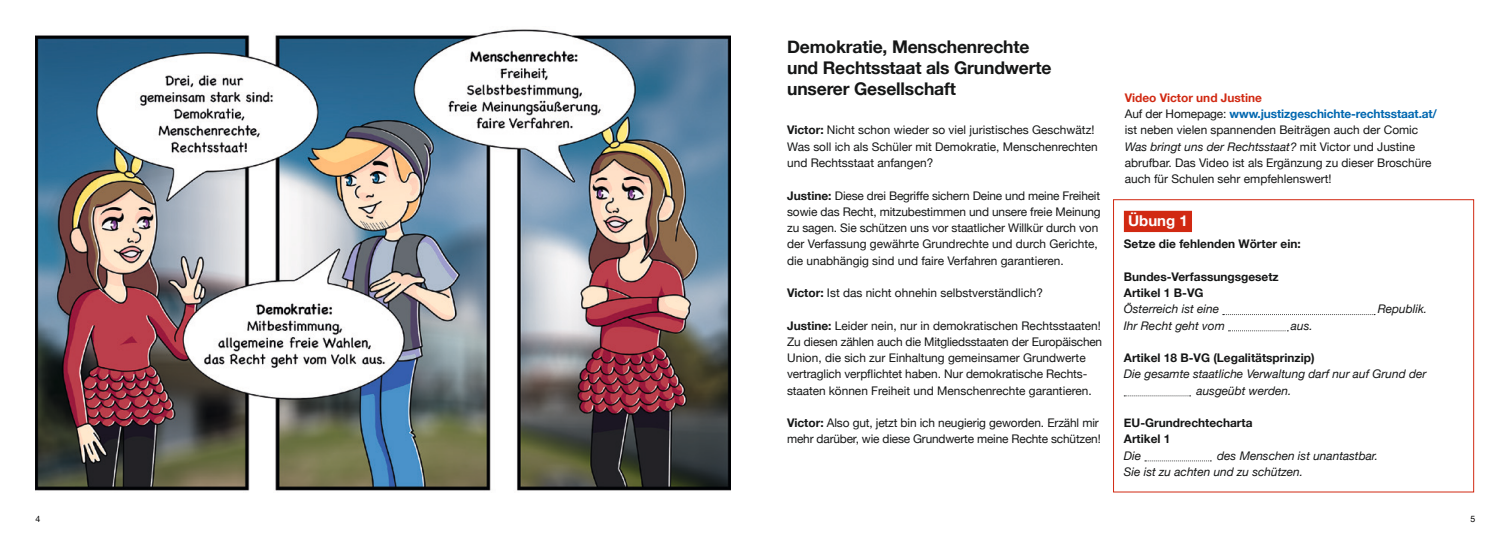
<style>
.page{position:relative;width:1510px;height:546px;background:#fff}
.page>*{position:absolute;margin:0;border:0;box-sizing:border-box;transform-origin:0 0}
.t1{font:700 17.5px/21px "Helvetica Neue";letter-spacing:-.01em;color:#151616}
.t2{font:700 15px "Helvetica Neue";color:#fff}
.t3{font:11.88px/16.2px "Helvetica Neue";color:#151616}
.t4{font:italic 11.88px/16.2px "Helvetica Neue";color:#151616}
.t5{font:700 11.88px/16.2px "Helvetica Neue";color:#151616}
.t6{font:8.75px "Helvetica Neue";color:#000}
.s1{font-weight:700}
.s2{font-weight:700;color:#d12912}
.s3{font-weight:700;color:#0067b0}
.s4{font-style:italic}
</style>
<div class="page">
<img style="left:35px;top:29px;width:695px;height:462px">
<div style="left:1113px;top:199px;width:360px;height:293px;border:1px solid #d12912"></div>
<div style="left:1123px;top:211px;width:69px;height:21px;background:#d12912"></div>
<svg style="left:1222px;top:314px;width:153px;height:1px"></svg>
<svg style="left:1228px;top:330px;width:60px;height:1px"></svg>
<svg style="left:1124px;top:395px;width:66px;height:1px"></svg>
<svg style="left:1144px;top:460px;width:67px;height:1px"></svg>
<h1 class="t1" style="left:787px;top:36px;width:266px">Demokratie, Menschenrechte und Rechtsstaat als Grundwerte unserer Gesellschaft</h1>
<p class="t3" style="left:787px;top:123px;width:312px"><span class="s1">Victor:</span> Nicht schon wieder so viel juristisches Geschwätz!<br>Was soll ich als Schüler mit Demokratie, Menschenrechten und Rechtsstaat anfangen?</p>
<p class="t3" style="left:787px;top:188px;width:315px"><span class="s1">Justine:</span> Diese drei Begriffe sichern Deine und meine Freiheit sowie das Recht, mitzubestimmen und unsere freie Meinung zu sagen. Sie schützen uns vor staatlicher Willkür durch von der Verfassung gewährte Grundrechte und durch Gerichte, die unabhängig sind und faire Verfahren garantieren.</p>
<p class="t3" style="left:787px;top:285px;width:257px"><span class="s1">Victor:</span> Ist das nicht ohnehin selbstverständlich?</p>
<p class="t3" style="left:787px;top:318px;width:316px"><span class="s1">Justine:</span> Leider nein, nur in demokratischen Rechtsstaaten!<br>Zu diesen zählen auch die Mitgliedsstaaten der Europäischen Union, die sich zur Einhaltung gemeinsamer Grundwerte vertraglich verpflichtet haben. Nur demokratische Rechts&shy;staaten können Freiheit und Menschenrechte garantieren.</p>
<p class="t3" style="left:787px;top:415px;width:315px"><span class="s1">Victor:</span> Also gut, jetzt bin ich neugierig geworden. Erzähl mir mehr darüber, wie diese Grundwerte meine Rechte schützen!</p>
<p class="t3" style="left:1124px;top:90px;width:314px"><span class="s2">Video Victor und Justine<br></span>Auf der Homepage: <span class="s3">www.justizgeschichte-rechtsstaat.at/ </span>ist neben vielen spannenden Beiträgen auch der Comic <span class="s4">Was bringt uns der Rechtsstaat?</span> mit Victor und Justine abrufbar. Das Video ist als Ergänzung zu dieser Broschüre auch für Schulen sehr empfehlenswert!</p>
<p class="t2" style="left:1128px;top:209px;width:61px">Übung 1</p>
<p class="t5" style="left:1123px;top:236px;width:178px">Setze die fehlenden Wörter ein:</p>
<p class="t5" style="left:1123px;top:269px;width:156px">Bundes-Verfassungsgesetz<br>Artikel 1 B-VG</p>
<p class="t4" style="left:1123px;top:301px;width:97px">Österreich ist eine</p>
<p class="t4" style="left:1377px;top:301px;width:51px">Republik.</p>
<p class="t4" style="left:1123px;top:318px;width:102px">Ihr Recht geht vom</p>
<p class="t4" style="left:1290px;top:318px;width:23px">aus.</p>
<p class="t5" style="left:1123px;top:350px;width:192px">Artikel 18 B-VG (Legalitätsprinzip)</p>
<p class="t4" style="left:1196px;top:366px;width:231px;text-indent:-73px">Die gesamte staatliche Verwaltung darf nur auf Grund der ausgeübt werden.</p>
<p class="t5" style="left:1123px;top:415px;width:130px">EU-Grundrechtecharta<br>Artikel 1</p>
<p class="t4" style="left:1123px;top:448px;width:19px">Die</p>
<p class="t4" style="left:1123px;top:448px;width:256px;text-indent:93px">des Menschen ist unantastbar.<br>Sie ist zu achten und zu schützen.</p>
<p class="t6" style="left:35px;top:512px;width:6px">4</p>
<p class="t6" style="left:1470px;top:512px;width:6px">5</p>
</div>
